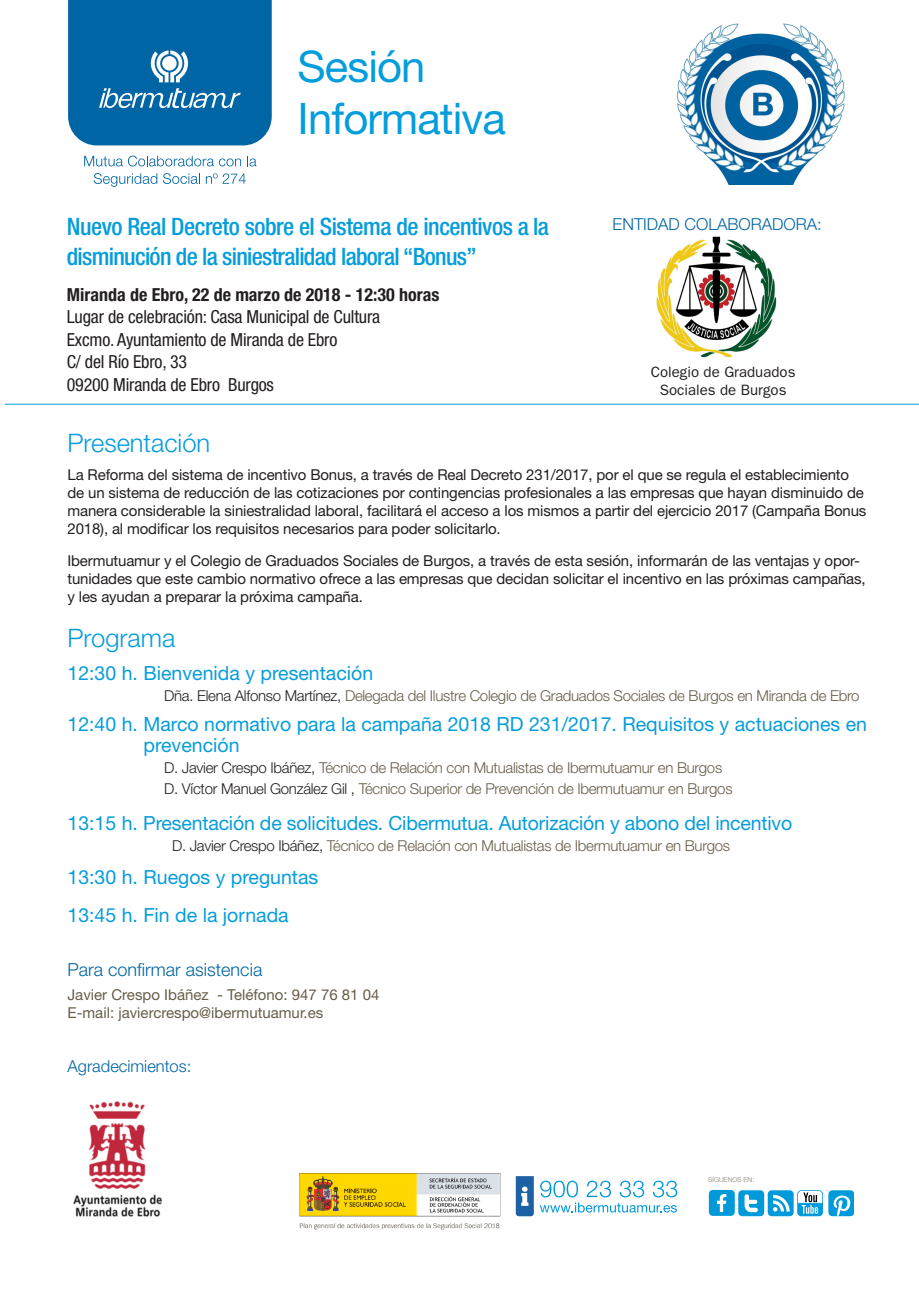
<style>
.page{position:relative;width:919px;height:1289px;background:#fff}
.page>*{position:absolute;margin:0;border:0;box-sizing:border-box;transform-origin:0 0}
.t1{font:43.5px "Helvetica Neue LT Std";letter-spacing:-.02em;color:#069ddc}
.t2{font:300 25.5px "Helvetica Neue LT Std";color:#069ddc}
.t3{font:500 condensed 24px "Helvetica Neue LT Std";letter-spacing:-.03em;color:#069ddc}
.t4{font:19.5px/21px "Helvetica Neue LT Std";color:#069ddc}
.t5{font:condensed 18px "Helvetica Neue LT Std";letter-spacing:-.01em;color:#231f20}
.t6{font:700 condensed 18px "Helvetica Neue LT Std";color:#231f20}
.t7{font:300 18px "Helvetica Neue LT Std";color:#0065a4}
.t8{font:300 16.5px "Helvetica Neue LT Std";color:#0065a4}
.t9{font:15px/18px "Helvetica Neue LT Std";letter-spacing:-.01em;color:#231f20}
.t10{font:300 15px "Helvetica Neue LT Std";letter-spacing:-.02em;color:#685d49}
.t11{font:15px "Helvetica Neue LT Std";color:#685d49}
.t12{font:15px "ITC Franklin Gothic Std";color:#231f20}
.t13{font:300 6.75px "Helvetica Neue LT Std";color:#887f6f}
.s1{color:#231f20}
</style>
<div class="page">
<svg style="left:68px;top:0;width:204px;height:145px;background:#106ea9"></svg>
<svg style="left:84px;top:156px;width:157px;height:10px"></svg>
<svg style="left:247px;top:156px;width:9px;height:10px"></svg>
<svg style="left:94px;top:173px;width:63px;height:14px"></svg>
<svg style="left:163px;top:173px;width:37px;height:11px"></svg>
<svg style="left:206px;top:173px;width:40px;height:11px"></svg>
<img style="left:676px;top:23px;width:169px;height:161px">
<svg style="left:515px;top:1176px;width:18px;height:40px"></svg>
<svg style="left:539px;top:1180px;width:138px;height:32px"></svg>
<div style="left:708px;top:1189px;width:26px;height:26px;background:#0099d9;border-radius:4px"></div>
<svg style="left:717px;top:1194px;width:9px;height:17px"></svg>
<div style="left:738px;top:1190px;width:26px;height:26px;background:#0099d9;border-radius:4px"></div>
<svg style="left:797px;top:1190px;width:25px;height:26px"></svg>
<div style="left:767px;top:1190px;width:26px;height:26px;background:#0099d9;border-radius:4px"></div>
<svg style="left:773px;top:1194px;width:16px;height:17px"></svg>
<svg style="left:744px;top:1194px;width:13px;height:18px"></svg>
<svg style="left:797px;top:1190px;width:25px;height:23px"></svg>
<svg style="left:828px;top:1190px;width:25px;height:26px"></svg>
<hr style="left:5px;top:404px;width:913px;height:1px;background:#069ddc">
<img style="left:299px;top:1173px;width:202px;height:57px">
<img style="left:73px;top:1101px;width:90px;height:116px">
<img style="left:656px;top:236px;width:121px;height:122px">
<p class="t1" style="left:297px;top:41px;width:129px">Sesión</p>
<p class="t1" style="left:297px;top:93px;width:210px">Informativa</p>
<p class="t3" style="left:67px;top:212px;width:483px">Nuevo Real Decreto sobre el Sistema de incentivos a la</p>
<p class="t3" style="left:67px;top:242px;width:411px">disminución de la siniestralidad laboral “Bonus”</p>
<p class="t6" style="left:67px;top:284px;width:374px">Miranda de Ebro, 22 de marzo de 2018 - 12:30 horas</p>
<p class="t5" style="left:67px;top:307px;width:315px">Lugar de celebración: Casa Municipal de Cultura</p>
<p class="t5" style="left:67px;top:329px;width:272px">Excmo. Ayuntamiento de Miranda de Ebro</p>
<p class="t5" style="left:67px;top:352px;width:122px">C/ del Río Ebro, 33</p>
<p class="t5" style="left:67px;top:374px;width:209px">09200 Miranda de Ebro Burgos</p>
<p class="t8" style="left:612px;top:213px;width:211px">ENTIDAD COLABORADORA:</p>
<p class="t12" style="left:650px;top:363px;width:146px">Colegio de Graduados</p>
<p class="t12" style="left:659px;top:381px;width:128px">Sociales de Burgos</p>
<p class="t2" style="left:67px;top:427px;width:144px">Presentación</p>
<p class="t9" style="left:67px;top:466px;width:800px">La Reforma del sistema de incentivo Bonus, a través de Real Decreto 231/2017, por el que se regula el establecimiento de un sistema de reducción de las cotizaciones por contingencias profesionales a las empresas que hayan disminuido de manera considerable la siniestralidad laboral, facilitará el acceso a los mismos a partir del ejercicio 2017 (Campaña Bonus 2018), al modificar los requisitos necesarios para poder solicitarlo.</p>
<p class="t9" style="left:67px;top:551px;width:799px">Ibermutuamur y el Colegio de Graduados Sociales de Burgos, a través de esta sesión, informarán de las ventajas y opor&shy;tunidades que este cambio normativo ofrece a las empresas que decidan solicitar el incentivo en las próximas campañas, y les ayudan a preparar la próxima campaña.</p>
<p class="t2" style="left:67px;top:622px;width:109px">Programa</p>
<p class="t4" style="left:67px;top:662px;width:307px">12:30 h. Bienvenida y presentación</p>
<p class="t10" style="left:164px;top:686px;width:697px"><span class="s1">Dña. Elena Alfonso Martínez,</span> Delegada del Ilustre Colegio de Graduados Sociales de Burgos en Miranda de Ebro</p>
<p class="t4" style="left:143px;top:713px;width:725px;text-indent:-76px">12:40 h. Marco normativo para la campaña 2018 RD 231/2017. Requisitos y actuaciones en prevención</p>
<p class="t10" style="left:164px;top:758px;width:559px"><span class="s1">D. Javier Crespo Ibáñez,</span> Técnico de Relación con Mutualistas de Ibermutuamur en Burgos</p>
<p class="t10" style="left:164px;top:779px;width:570px"><span class="s1">D. Víctor Manuel González Gil ,</span> Técnico Superior de Prevención de Ibermutuamur en Burgos</p>
<p class="t4" style="left:67px;top:812px;width:726px">13:15 h. Presentación de solicitudes. Cibermutua. Autorización y abono del incentivo</p>
<p class="t10" style="left:172px;top:836px;width:559px"><span class="s1">D. Javier Crespo Ibáñez,</span> Técnico de Relación con Mutualistas de Ibermutuamur en Burgos</p>
<p class="t4" style="left:67px;top:866px;width:252px">13:30 h. Ruegos y preguntas</p>
<p class="t4" style="left:67px;top:904px;width:223px">13:45 h. Fin de la jornada</p>
<p class="t7" style="left:67px;top:958px;width:196px">Para confirmar asistencia</p>
<p class="t11" style="left:67px;top:985px;width:313px">Javier Crespo Ibáñez - Teléfono: 947 76 81 04</p>
<p class="t11" style="left:67px;top:1003px;width:257px">E-mail: javiercrespo@ibermutuamur.es</p>
<p class="t8" style="left:67px;top:1055px;width:125px">Agradecimientos:</p>
<p class="t13" style="left:708px;top:1175px;width:47px">SÍGUENOS EN:</p>
</div>
